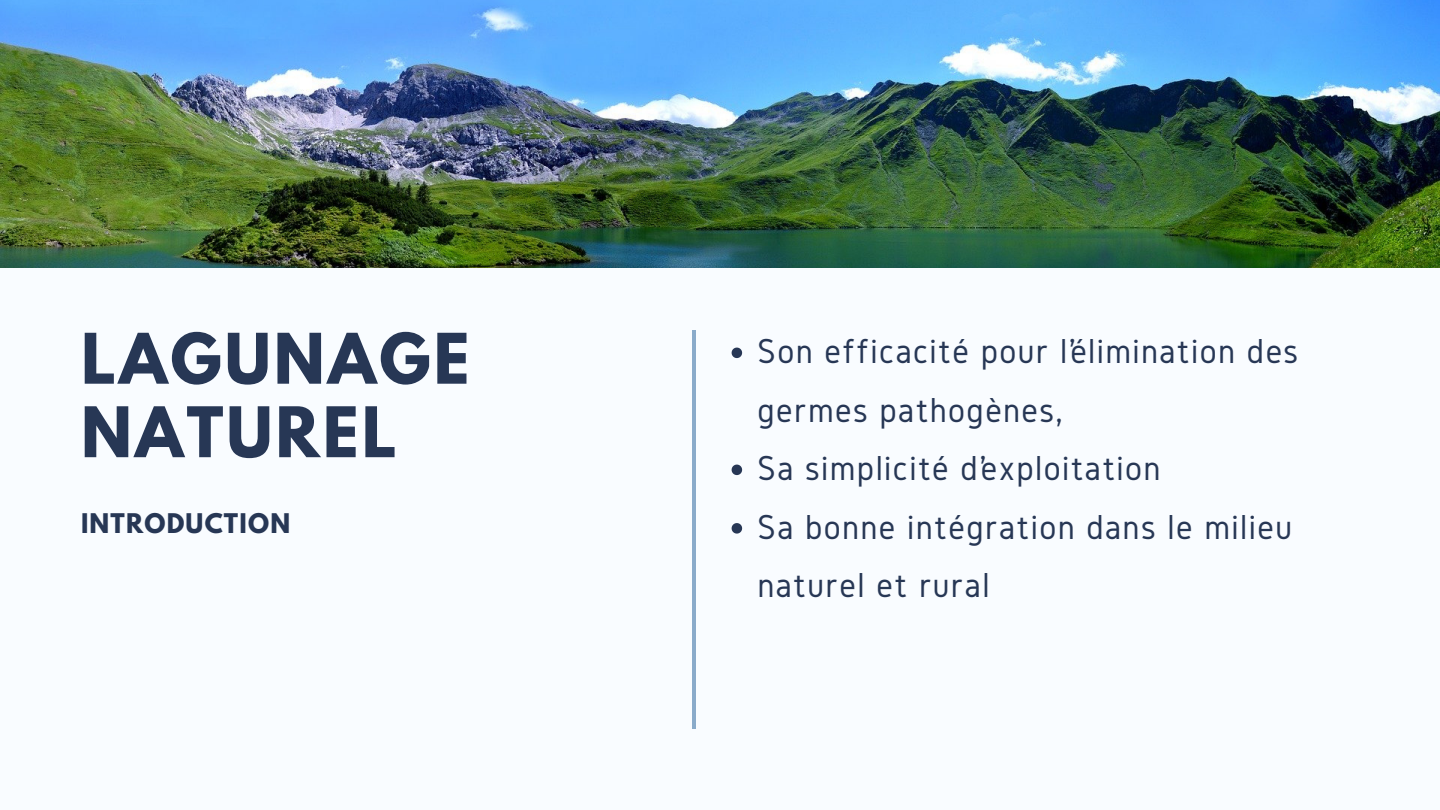
<style>
.page{position:relative;width:1440px;height:810px;background:#f9fcff}
.page>*{position:absolute;margin:0;border:0;box-sizing:border-box;transform-origin:0 0}
.t1{font:700 61.7px/73.5px "League Spartan";letter-spacing:.05em;color:#273755}
.t2{font:36px/58.5px "Gidole";letter-spacing:.04em;color:#273755}
.t3{font:700 24px "League Spartan";letter-spacing:.05em;color:#273755}
</style>
<div class="page">
<img style="left:0;top:0;width:1440px;height:267px">
<hr style="left:693px;top:330px;width:3px;height:399px;background:#8aabca">
<svg style="left:732px;top:348px;width:10px;height:10px"></svg>
<svg style="left:732px;top:465px;width:10px;height:10px"></svg>
<svg style="left:732px;top:523px;width:10px;height:11px"></svg>
<h1 class="t1" style="left:81px;top:330px;width:390px">LAGUNAGE<br>NATUREL</h1>
<p class="t3" style="left:81px;top:511px;width:211px">INTRODUCTION</p>
<p class="t2" style="left:758px;top:322px;width:542px">Son efficacité pour l’élimination des germes pathogènes,<br>Sa simplicité d’exploitation<br>Sa bonne intégration dans le milieu naturel et rural</p>
</div>
